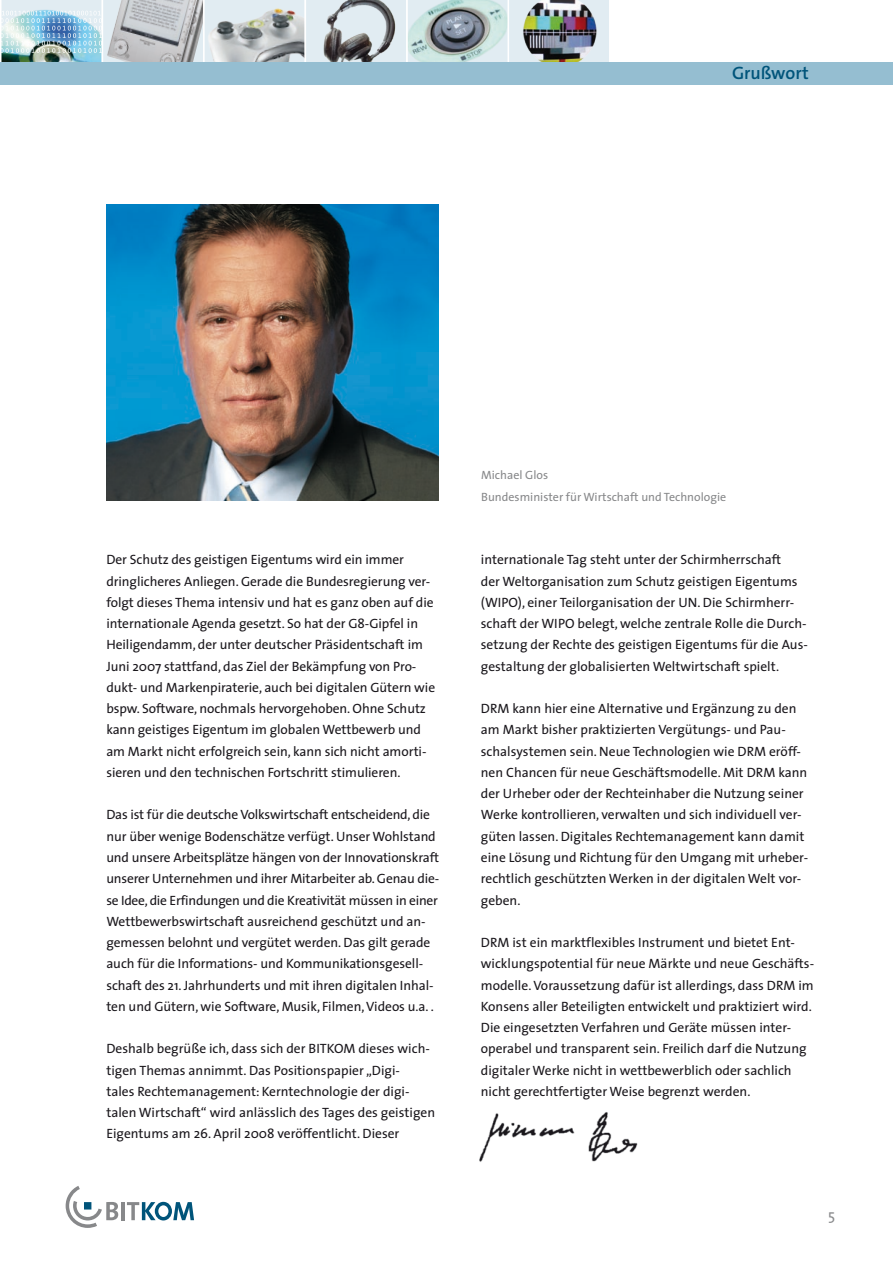
<style>
.page{position:relative;width:893px;height:1263px;background:#fff}
.page>*{position:absolute;margin:0;border:0;box-sizing:border-box;transform-origin:0 0}
.t1{font:600 18px "The Sans";color:#00547a}
.t2{font:13.5px/21.3px "The Sans";color:#1a171c}
.t3{font:12px/21.3px "The Sans";color:#87888a}
</style>
<div class="page">
<img style="left:0;top:0;width:610px;height:63px">
<svg style="left:127px;top:1202px;width:67px;height:18px"></svg>
<svg style="left:66px;top:1186px;width:52px;height:42px"></svg>
<hr style="left:121px;top:1202px;width:3px;height:18px;background:#87888a">
<div style="left:0;top:63px;width:893px;height:22px;background:#95bed1"></div>
<img style="left:106px;top:204px;width:332px;height:296px">
<img style="left:479px;top:1112px;width:159px;height:50px">
<h1 class="t1" style="left:732px;top:62px;width:78px">Grußwort</h1>
<p class="t2" style="left:106px;top:549px;width:330px">Der Schutz des geistigen Eigentums wird ein immer dringlicheres Anliegen. Gerade die Bundesregierung ver&shy;folgt dieses Thema intensiv und hat es ganz oben auf die internationale Agenda gesetzt. So hat der G8-Gipfel in Heiligendamm, der unter deutscher Präsidentschaft im Juni 2007 stattfand, das Ziel der Bekämpfung von Pro&shy;dukt- und Markenpiraterie, auch bei digitalen Gütern wie bspw. Software, nochmals hervorgehoben. Ohne Schutz kann geistiges Eigentum im globalen Wettbewerb und am Markt nicht erfolgreich sein, kann sich nicht amorti&shy;sieren und den technischen Fortschritt stimulieren.</p>
<p class="t2" style="left:106px;top:804px;width:334px">Das ist für die deutsche Volkswirtschaft entscheidend, die nur über wenige Bodenschätze verfügt. Unser Wohlstand und unsere Arbeitsplätze hängen von der Innovationskraft unserer Unternehmen und ihrer Mitarbeiter ab. Genau die&shy;se Idee, die Erfindungen und die Kreativität müssen in einer Wettbewerbswirtschaft ausreichend geschützt und an&shy;gemessen belohnt und vergütet werden. Das gilt gerade auch für die Informations- und Kommunikationsgesell&shy;schaft des 21. Jahrhunderts und mit ihren digitalen Inhal&shy;ten und Gütern, wie Software, Musik, Filmen, Videos u.a. .</p>
<p class="t2" style="left:106px;top:1038px;width:330px">Deshalb begrüße ich, dass sich der BITKOM dieses wich&shy;tigen Themas annimmt. Das Positionspapier „Digi-<br>tales Rechtemanagement: Kerntechnologie der digi&shy;talen Wirtschaft“ wird anlässlich des Tages des geistigen Eigentums am 26. April 2008 veröffentlicht. Dieser</p>
<p class="t3" style="left:481px;top:465px;width:247px">Michael Glos<br>Bundesminister für Wirtschaft und Technologie</p>
<p class="t2" style="left:481px;top:549px;width:328px">internationale Tag steht unter der Schirmherrschaft<br>der Weltorganisation zum Schutz geistigen Eigentums (WIPO), einer Teilorganisation der UN. Die Schirmherr&shy;schaft der WIPO belegt, welche zentrale Rolle die Durch&shy;setzung der Rechte des geistigen Eigentums für die Aus&shy;gestaltung der globalisierten Weltwirtschaft spielt.</p>
<p class="t2" style="left:481px;top:698px;width:329px">DRM kann hier eine Alternative und Ergänzung zu den am Markt bisher praktizierten Vergütungs- und Pau&shy;schalsystemen sein. Neue Technologien wie DRM eröff&shy;nen Chancen für neue Geschäftsmodelle. Mit DRM kann der Urheber oder der Rechteinhaber die Nutzung seiner Werke kontrollieren, verwalten und sich individuell ver&shy;güten lassen. Digitales Rechtemanagement kann damit eine Lösung und Richtung für den Umgang mit urheber&shy;rechtlich geschützten Werken in der digitalen Welt vor&shy;geben.</p>
<p class="t2" style="left:481px;top:932px;width:335px">DRM ist ein marktflexibles Instrument und bietet Ent&shy;wicklungspotential für neue Märkte und neue Geschäfts&shy;modelle. Voraussetzung dafür ist allerdings, dass DRM im Konsens aller Beteiligten entwickelt und praktiziert wird.<br>Die eingesetzten Verfahren und Geräte müssen inter&shy;operabel und transparent sein. Freilich darf die Nutzung digitaler Werke nicht in wettbewerblich oder sachlich nicht gerechtfertigter Weise begrenzt werden.</p>
</div>
